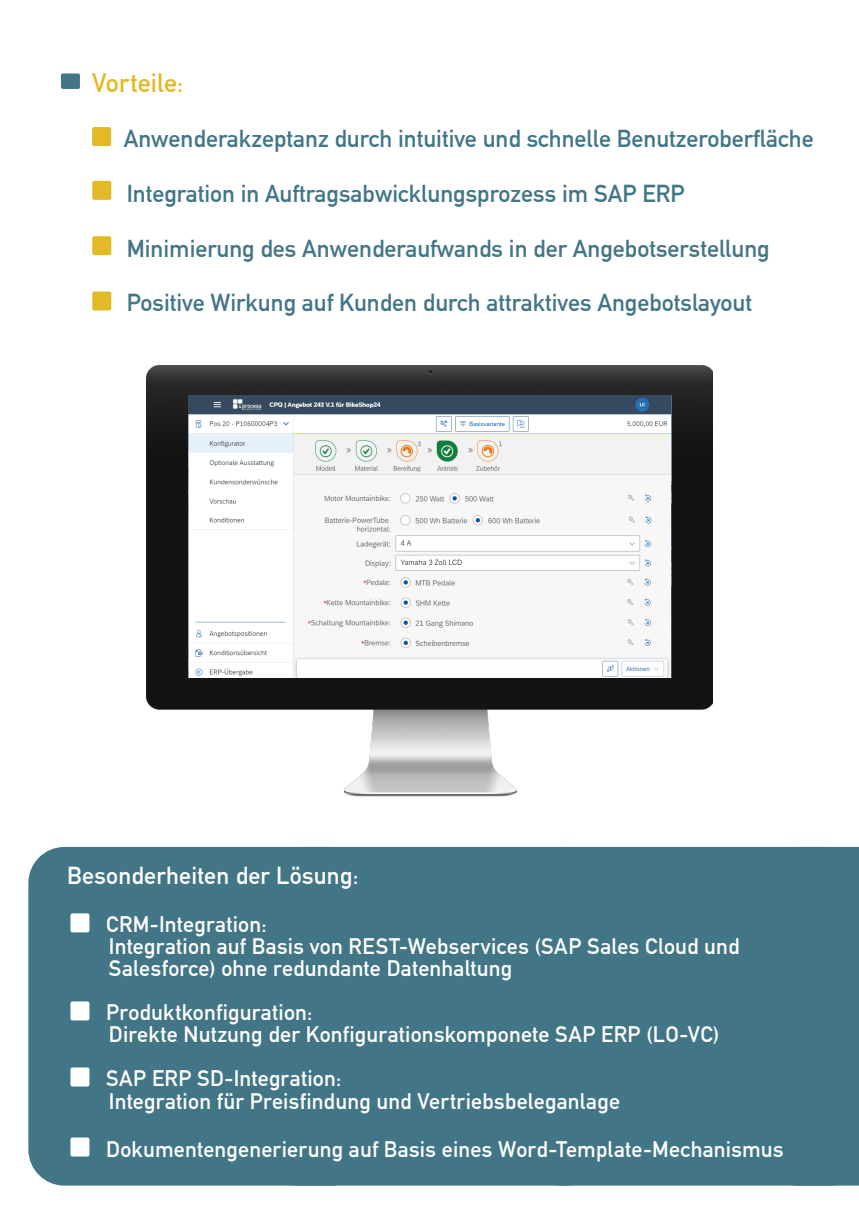
<style>
.page{position:relative;width:859px;height:1214px;background:#fff}
.page>*{position:absolute;margin:0;border:0;box-sizing:border-box;transform-origin:0 0}
.t1{font:26px "DIN Mittelschrift";letter-spacing:.005em;color:#e2b927}
.t2{font:24px "DIN Mittelschrift";color:#427687}
.t3{font:24px "DIN Mittelschrift";letter-spacing:.01em;color:#fff}
.t4{font:22px/22px "DIN Mittelschrift";letter-spacing:.01em;color:#fff}
</style>
<div class="page">
<div style="left:28px;top:846px;width:339px;height:339px;background:#427687;border-radius:36px"></div>
<div style="left:262px;top:846px;width:339px;height:339px;background:#427687;border-radius:36px"></div>
<div style="left:61px;top:73px;width:19px;height:16px;background:#427687;border-radius:2px"></div>
<div style="left:527px;top:846px;width:234px;height:339px;background:#427687"></div>
<div style="left:761px;top:846px;width:98px;height:339px;background:#427687"></div>
<img style="left:146px;top:365px;width:567px;height:432px">
<img style="left:189px;top:395px;width:482px;height:282px">
<div style="left:70px;top:913px;width:19px;height:19px;background:#fff;border-radius:2px"></div>
<div style="left:70px;top:1001px;width:19px;height:19px;background:#fff;border-radius:2px"></div>
<div style="left:70px;top:1067px;width:19px;height:19px;background:#fff;border-radius:2px"></div>
<div style="left:70px;top:1137px;width:19px;height:19px;background:#fff;border-radius:2px"></div>
<div style="left:92px;top:127px;width:19px;height:19px;background:#e2b927;border-radius:2px"></div>
<div style="left:92px;top:181px;width:19px;height:19px;background:#e2b927;border-radius:2px"></div>
<div style="left:92px;top:236px;width:19px;height:19px;background:#e2b927;border-radius:2px"></div>
<div style="left:92px;top:291px;width:19px;height:19px;background:#e2b927;border-radius:2px"></div>
<p class="t1" style="left:92px;top:68px;width:93px">Vorteile:</p>
<p class="t2" style="left:124px;top:124px;width:691px">Anwenderakzeptanz durch intuitive und schnelle Benutzeroberfläche</p>
<p class="t2" style="left:127px;top:179px;width:559px">Integration in Auftragsabwicklungsprozess im SAP ERP</p>
<p class="t2" style="left:127px;top:234px;width:644px">Minimierung des Anwenderaufwands in der Angebotserstellung</p>
<p class="t2" style="left:127px;top:289px;width:627px">Positive Wirkung auf Kunden durch attraktives Angebotslayout</p>
<p class="t3" style="left:67px;top:861px;width:293px">Besonderheiten der Lösung:</p>
<p class="t4" style="left:106px;top:913px;width:635px">CRM-Integration:<br>Integration auf Basis von REST-Webservices (SAP Sales Cloud und<br>Salesforce) ohne redundante Datenhaltung</p>
<p class="t4" style="left:106px;top:1001px;width:614px">Produktkonfiguration:<br>Direkte Nutzung der Konfigurationskomponete SAP ERP (LO-VC)</p>
<p class="t4" style="left:106px;top:1067px;width:515px">SAP ERP SD-Integration:<br>Integration für Preisfindung und Vertriebsbeleganlage</p>
<p class="t4" style="left:106px;top:1137px;width:679px">Dokumentengenerierung auf Basis eines Word-Template-Mechanismus</p>
</div>
